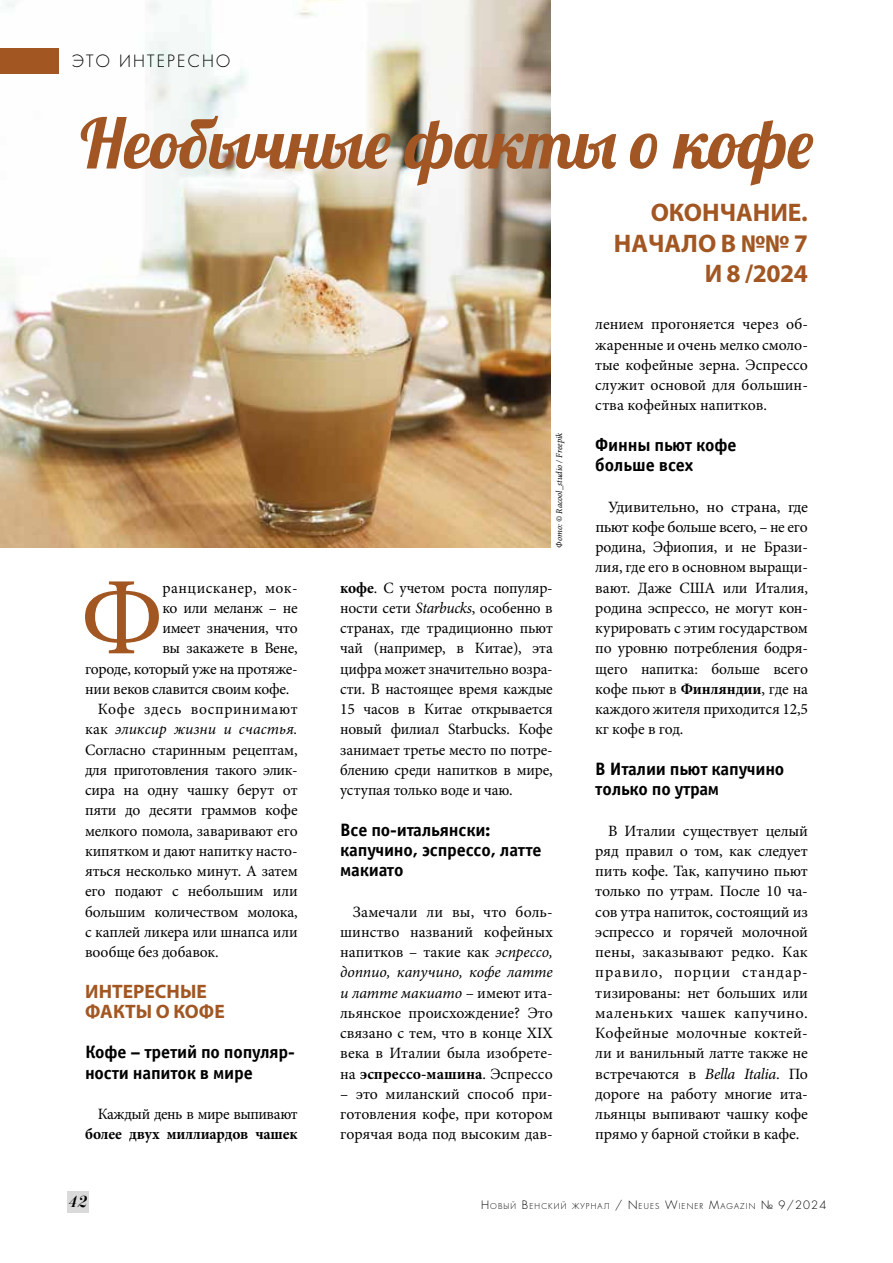
<style>
.page{position:relative;width:893px;height:1263px;background:#fff}
.page>*{position:absolute;margin:0;border:0;box-sizing:border-box;transform-origin:0 0}
.t1{font:109.2px "Minion Pro";color:#a25723}
.t2{font:68.85px "Lobster";color:#a25624}
.t3{font:700 25.5px/30.6px "Myriad Pro";color:#a25723;text-align:right}
.t4{font:700 19.5px/20.2px "Myriad Pro";color:#a25723}
.t5{font:18px/20.2px "Officina Sans Bold C";letter-spacing:-.01em;color:#000}
.t6{font:16.5px "Favorit Light C";letter-spacing:.13em;color:#000}
.t7{font:16.5px "Favorit Light C";letter-spacing:.09em;color:#000}
.t8{font:italic 16.5px "Paragon Nord C";color:#000}
.t9{font:15.75px/20.2px "Minion Pro";letter-spacing:-.01em;color:#000;text-align:justify}
.t10{font:15.75px "Minion Pro";letter-spacing:-.03em;color:#000}
.t11{font:italic 15.75px "Minion Pro";letter-spacing:.01em;color:#000}
.t12{font:700 15.75px "Minion Pro";letter-spacing:-.01em;color:#000}
.t13{font:15.75px "Minion Pro";letter-spacing:.04em;color:#000}
.t14{font:15.75px "Minion Pro";letter-spacing:.03em;color:#000}
.t15{font:italic 9px "Minion Pro";letter-spacing:.005em;color:#000;scale:.96 1}
.t16{font:7.8px "Favorit Light C";letter-spacing:.145em;color:#000}
.s1{font-style:normal}
.s2{font-weight:700}
.s3{font-style:italic}
.s4{font-size:11.25px}
</style>
<div class="page">
<img style="left:0;top:0;width:551px;height:547px">
<div style="left:0;top:48px;width:59px;height:25px;background:#a25723"></div>
<div style="left:67px;top:1192px;width:22px;height:21px;background:#dadada"></div>
<p class="t7" style="left:72px;top:50px;width:76px">РУБРИКА</p>
<p class="t6" style="left:72px;top:50px;width:160px">ЭТО ИНТЕРЕСНО</p>
<h2 class="t2" style="left:80px;top:100px;width:736px">Необычные факты о кофе</h2>
<h1 class="t1" style="left:80px;top:545px;width:84px">Ф</h1>
<p class="t14" style="left:162px;top:577px;width:137px">ранцисканер, мок-</p>
<p class="t9" style="left:162px;top:598px;width:137px">ко или меланж – не</p>
<p class="t9" style="left:162px;top:618px;width:137px">имеет значения, что</p>
<p class="t9" style="left:162px;top:638px;width:137px">вы закажете в Вене,</p>
<p class="t9" style="left:85px;top:658px;width:214px">городе, который уже на протяже-</p>
<p class="t9" style="left:85px;top:679px;width:206px">нии веков славится своим кофе.</p>
<p class="t13" style="left:98px;top:698px;width:201px">Кофе здесь воспринимают</p>
<p class="t11" style="left:85px;top:718px;width:214px"><span class="s1">как</span> эликсир жизни и счастья.</p>
<p class="t9" style="left:85px;top:739px;width:214px">Согласно старинным рецептам,</p>
<p class="t10" style="left:85px;top:759px;width:214px">для приготовления такого элик-</p>
<p class="t9" style="left:85px;top:780px;width:214px">сира на одну чашку берут от</p>
<p class="t9" style="left:85px;top:800px;width:214px">пяти до десяти граммов кофе</p>
<p class="t9" style="left:85px;top:820px;width:214px">мелкого помола, заваривают его</p>
<p class="t9" style="left:85px;top:841px;width:214px">кипятком и дают напитку насто-</p>
<p class="t9" style="left:85px;top:861px;width:214px">яться несколько минут. А затем</p>
<p class="t9" style="left:85px;top:881px;width:214px">его подают с небольшим или</p>
<p class="t9" style="left:85px;top:901px;width:214px">большим количеством молока,</p>
<p class="t9" style="left:85px;top:922px;width:214px">с каплей ликера или шнапса или</p>
<p class="t9" style="left:85px;top:942px;width:135px">вообще без добавок.</p>
<p class="t4" style="left:85px;top:980px;width:141px">ИНТЕРЕСНЫЕ<br>ФАКТЫ О КОФЕ</p>
<p class="t5" style="left:85px;top:1042px;width:211px">Кофе – третий по популяр&shy;ности напиток в мире</p>
<p class="t10" style="left:98px;top:1103px;width:201px">Каждый день в мире выпивают</p>
<p class="t12" style="left:85px;top:1123px;width:214px">более двух миллиардов чашек</p>
<p class="t15" style="left:553px;top:547px;width:121px;rotate:-90deg">Фото: © Racool_studio / Freepik</p>
<p class="t9" style="left:340px;top:577px;width:214px"><span class="s2">кофе</span>. С учетом роста популяр&shy;ности сети <span class="s3">Starbucks</span>, особенно в странах, где традиционно пьют чай (например, в Китае), эта цифра может значительно возра&shy;сти. В настоящее время каждые 15 часов в Китае открывается новый филиал Starbucks. Кофе занимает третье место по потре&shy;блению среди напитков в мире, уступая только воде и чаю.</p>
<p class="t5" style="left:340px;top:820px;width:203px">Все по-итальянски: капучино, эспрессо, латте макиато</p>
<p class="t9" style="left:340px;top:901px;width:214px;text-indent:13px">Замечали ли вы, что боль&shy;шинство названий кофейных напитков – такие как <span class="s3">эспрессо, доппио, капучино, кофе латте и латте макиато</span> – имеют ита&shy;льянское происхождение? Это связано с тем, что в конце XIX века в Италии была изобрете&shy;на <span class="s2">эспрессо-машина</span>. Эспрессо</p>
<p class="t9" style="left:340px;top:1084px;width:214px">– это миланский способ при&shy;готовления кофе, при котором горячая вода под высоким дав-</p>
<h3 class="t3" style="left:614px;top:196px;width:196px">ОКОНЧАНИЕ.<br>НАЧАЛО В №№ 7<br>И 8 /2024</h3>
<p class="t9" style="left:595px;top:314px;width:214px">лением прогоняется через об&shy;жаренные и очень мелко смоло&shy;тые кофейные зерна. Эспрессо служит основой для большин&shy;ства кофейных напитков.</p>
<p class="t5" style="left:595px;top:435px;width:143px">Финны пьют кофе больше всех</p>
<p class="t9" style="left:595px;top:496px;width:214px;text-indent:13px">Удивительно, но страна, где пьют кофе больше всего, – не его родина, Эфиопия, и не Брази&shy;лия, где его в основном выращи&shy;вают. Даже США или Италия, родина эспрессо, не могут кон&shy;курировать с этим государством по уровню потребления бодря&shy;щего напитка: больше всего кофе пьют в <span class="s2">Финляндии</span>, где на каждого жителя приходится 12,5 кг кофе в год.</p>
<p class="t5" style="left:595px;top:759px;width:191px">В Италии пьют капучино только по утрам</p>
<p class="t9" style="left:595px;top:820px;width:214px;text-indent:13px">В Италии существует целый ряд правил о том, как следует пить кофе. Так, капучино пьют только по утрам. После 10 ча&shy;сов утра напиток, состоящий из эспрессо и горячей молочной пены, заказывают редко. Как правило, порции стандар&shy;тизированы: нет больших или маленьких чашек капучино.<br>Кофейные молочные коктей&shy;ли и ванильный латте также не встречаются в <span class="s3">Bella Italia</span>. По дороге на работу многие ита&shy;льянцы выпивают чашку кофе прямо у барной стойки в кафе.</p>
<p class="t8" style="left:68px;top:1192px;width:20px">42</p>
<p class="t16" style="left:481px;top:1201px;width:347px"><span class="s4">Н</span>ОВЫЙ <span class="s4">В</span>ЕНСКИЙ ЖУРНАЛ <span class="s4">/</span> <span class="s4">N</span>EUES <span class="s4">W</span>IEN ER <span class="s4">M</span>AGAZIN <span class="s4">№ 9/2024</span></p>
</div>
